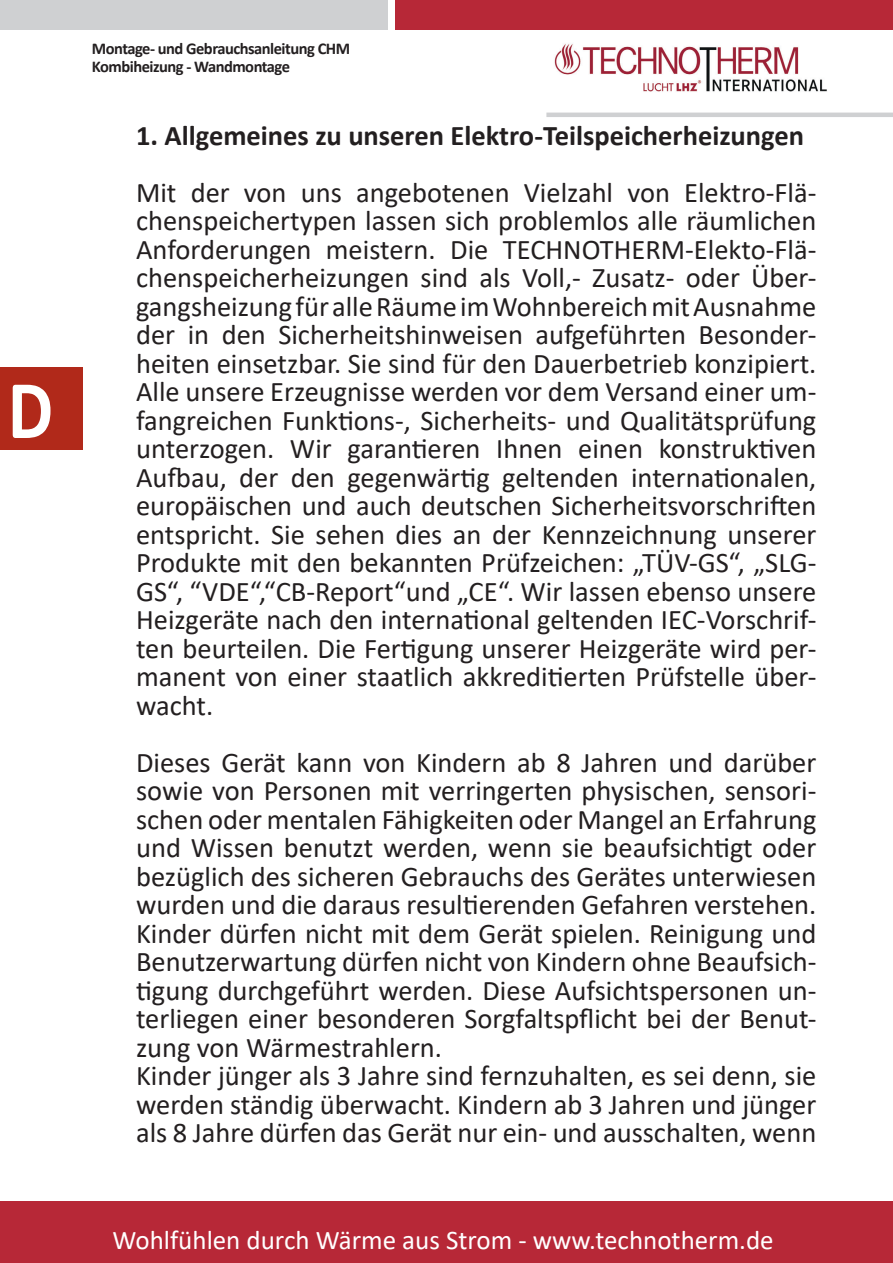
<style>
.page{position:relative;width:893px;height:1263px;background:#fff}
.page>*{position:absolute;margin:0;border:0;box-sizing:border-box;transform-origin:0 0}
.t1{font:700 84.3px "Calibri";color:#fff;scale:.85 1}
.t2{font:28.5px/28.5px "Calibri";color:#231f20;text-align:justify}
.t3{font:700 28.5px "Calibri";color:#231f20}
.t4{font:27px "Calibri";color:#fff}
.t5{font:700 16.5px/18px "Calibri";letter-spacing:-.03em;color:#231f20}
</style>
<div class="page">
<img style="left:554px;top:44px;width:273px;height:48px">
<div style="left:0;top:1201px;width:873px;height:62px;background:#b72837"></div>
<div style="left:396px;top:0;width:497px;height:30px;background:#b72837"></div>
<div style="left:0;top:0;width:387px;height:30px;background:#cfd0d2"></div>
<hr style="left:546px;top:113px;width:347px;height:4px;background:#cfd0d2">
<svg style="left:873px;top:1201px;width:20px;height:62px"></svg>
<div style="left:0;top:367px;width:83px;height:83px;background:#b1291a"></div>
<h1 class="t1" style="left:8px;top:350px;width:55px">D</h1>
<p class="t5" style="left:92px;top:39px;width:260px">Montage- und Gebrauchsanleitung CHM<br>Kombiheizung - Wandmontage</p>
<p class="t3" style="left:136px;top:115px;width:669px">1. Allgemeines zu unseren Elektro-Teilspeicherheizungen</p>
<p class="t2" style="left:136px;top:177px;width:682px">Mit der von uns angebotenen Vielzahl von Elektro-Flä&shy;chenspeichertypen lassen sich problemlos alle räumlichen Anforderungen meistern. Die TECHNOTHERM-Elekto-Flä&shy;chenspeicherheizungen sind als Voll,- Zusatz- oder Über&shy;gangsheizung für alle Räume im Wohnbereich mit Ausnahme der in den Sicherheitshinweisen aufgeführten Besonder&shy;heiten einsetzbar. Sie sind für den Dauerbetrieb konzipiert.<br>Alle unsere Erzeugnisse werden vor dem Versand einer um&shy;fangreichen Funktions-, Sicherheits- und Qualitätsprüfung unterzogen. Wir garantieren Ihnen einen konstruktiven Aufbau, der den gegenwärtig geltenden internationalen, europäischen und auch deutschen Sicherheitsvorschriften entspricht. Sie sehen dies an der Kennzeichnung unserer Produkte mit den bekannten Prüfzeichen: „TÜV-GS“, „SLG-GS“, “VDE“,“CB-Report“und „CE“. Wir lassen ebenso unsere Heizgeräte nach den international geltenden IEC-Vorschrif&shy;ten beurteilen. Die Fertigung unserer Heizgeräte wird per&shy;manent von einer staatlich akkreditierten Prüfstelle über&shy;wacht.</p>
<p class="t2" style="left:136px;top:747px;width:682px;text-align:left">Dieses Gerät kann von Kindern ab 8 Jahren und darüber sowie von Personen mit verringerten physischen, sensori&shy;schen oder mentalen Fähigkeiten oder Mangel an Erfahrung und Wissen benutzt werden, wenn sie beaufsichtigt oder bezüglich des sicheren Gebrauchs des Gerätes unterwiesen wurden und die daraus resultierenden Gefahren verstehen.<br>Kinder dürfen nicht mit dem Gerät spielen. Reinigung und Benutzerwartung dürfen nicht von Kindern ohne Beaufsich&shy;tigung durchgeführt werden. Diese Aufsichtspersonen un&shy;terliegen einer besonderen Sorgfaltspflicht bei der Benut&shy;zung von Wärmestrahlern.<br>Kinder jünger als 3 Jahre sind fernzuhalten, es sei denn, sie werden ständig überwacht. Kindern ab 3 Jahren und jünger als 8 Jahre dürfen das Gerät nur ein- und ausschalten, wenn</p>
<p class="t4" style="left:113px;top:1221px;width:663px">Wohlfühlen durch Wärme aus Strom - www.technotherm.de</p>
</div>
